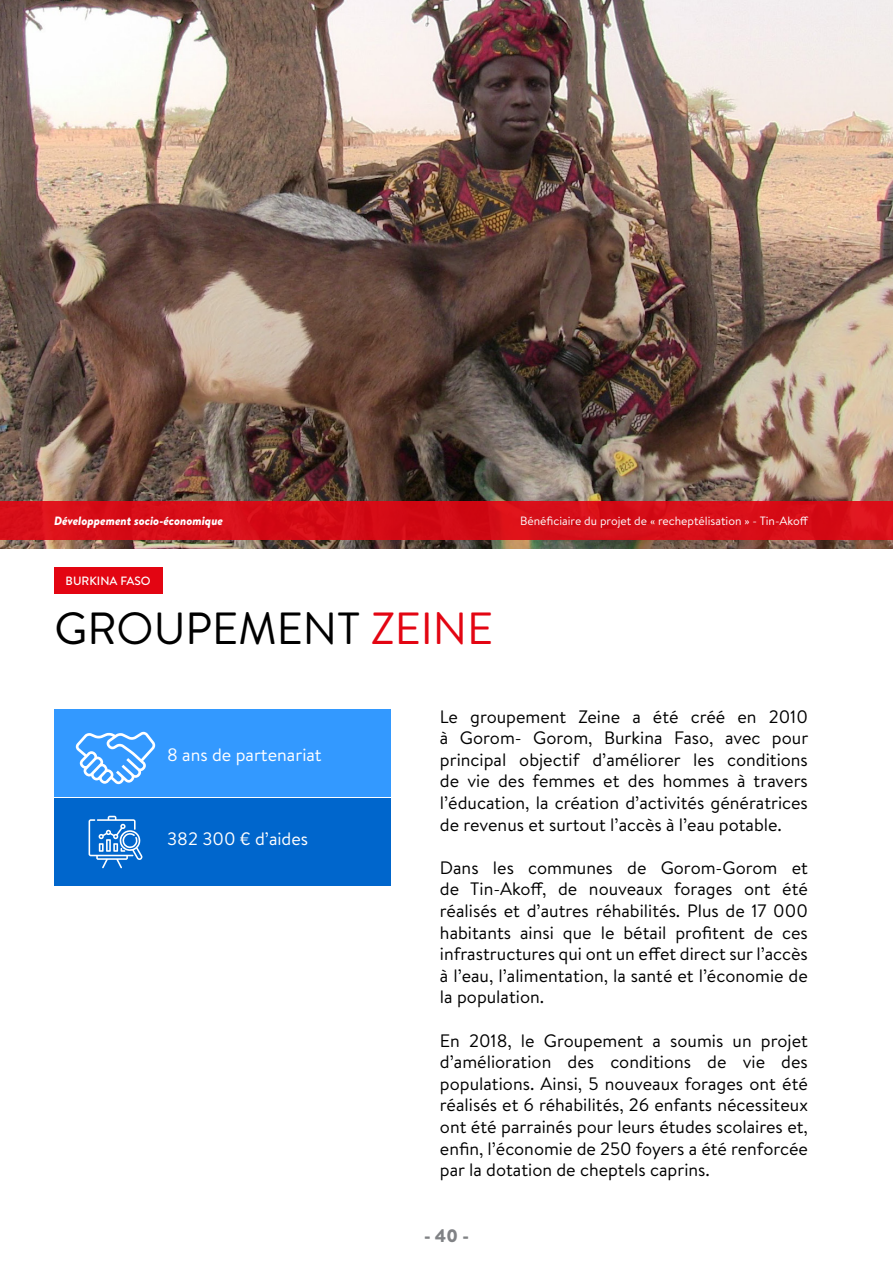
<style>
.page{position:relative;width:893px;height:1263px;background:#fff}
.page>*{position:absolute;margin:0;border:0;box-sizing:border-box;transform-origin:0 0}
.t1{font:45px "Brandon Text";color:#000}
.t2{font:18px/21.6px "Brandon Text";color:#000;text-align:justify}
.t3{font:18px "Brandon Text";color:#fff}
.t4{font:900 18px "Brandon Text";color:#808285}
.t5{font:12px "Brandon Text";color:#fff}
.t6{font:italic 900 12px "Brandon Text";color:#fff}
.t7{font:500 12px "Brandon Text";color:#fff}
.s1{color:#e30512}
</style>
<div class="page">
<img style="left:0;top:0;width:893px;height:549px">
<div style="left:0;top:501px;width:893px;height:39px;background:#d60d17"></div>
<div style="left:54px;top:710px;width:336px;height:87px;background:#39f"></div>
<div style="left:54px;top:798px;width:336px;height:87px;background:#06c"></div>
<svg style="left:76px;top:732px;width:79px;height:52px"></svg>
<svg style="left:89px;top:816px;width:53px;height:52px"></svg>
<div style="left:54px;top:567px;width:108px;height:27px;background:#e30512"></div>
<p class="t6" style="left:54px;top:512px;width:170px">Développement socio-économique</p>
<p class="t5" style="left:520px;top:512px;width:290px">Bénéficiaire du projet de « recheptélisation » - Tin-Akoff</p>
<p class="t7" style="left:66px;top:572px;width:87px">BURKINA FASO</p>
<p class="t1" style="left:54px;top:598px;width:440px">GROUPEMENT <span class="s1">ZEINE</span></p>
<p class="t3" style="left:167px;top:743px;width:156px">8 ans de partenariat</p>
<p class="t3" style="left:167px;top:827px;width:143px">382 300 € d’aides</p>
<p class="t2" style="left:440px;top:705px;width:370px">Le groupement Zeine a été créé en 2010 à Gorom- Gorom, Burkina Faso, avec pour principal objectif d’améliorer les conditions de vie des femmes et des hommes à travers l’éducation, la création d’activités génératrices de revenus et surtout l’accès à l’eau potable.</p>
<p class="t2" style="left:440px;top:856px;width:369px">Dans les communes de Gorom-Gorom et de Tin-Akoff, de nouveaux forages ont été réalisés et d’autres réhabilités. Plus de 17 000 habitants ainsi que le bétail profitent de ces infrastructures qui ont un effet direct sur l’accès à l’eau, l’alimentation, la santé et l’économie de la population.</p>
<p class="t2" style="left:440px;top:1029px;width:369px">En 2018, le Groupement a soumis un projet d’amélioration des conditions de vie des populations. Ainsi, 5 nouveaux forages ont été réalisés et 6 réhabilités, 26 enfants nécessiteux ont été parrainés pour leurs études scolaires et, enfin, l’économie de 250 foyers a été renforcée par la dotation de cheptels caprins.</p>
<p class="t4" style="left:424px;top:1223px;width:46px">- 40 -</p>
</div>
